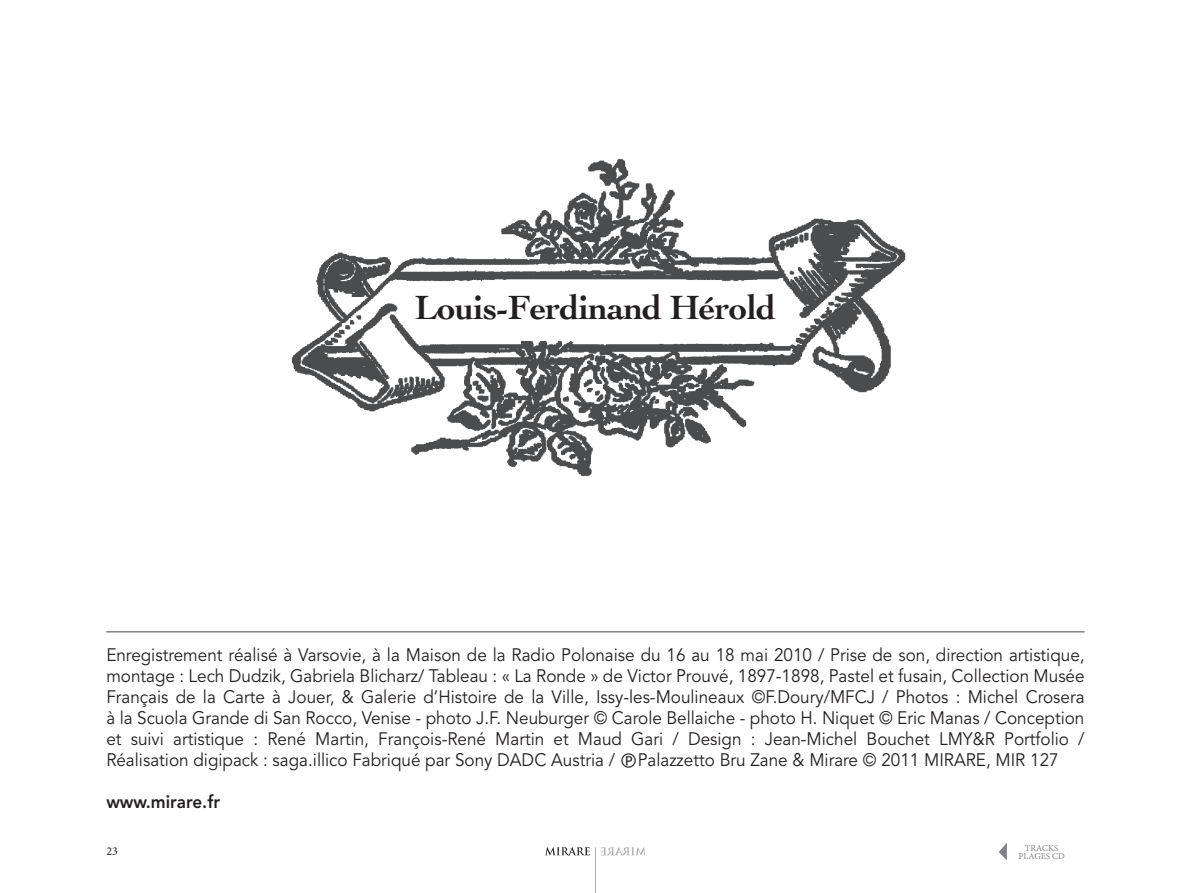
<style>
.page{position:relative;width:1191px;height:893px;background:#fff}
.page>*{position:absolute;margin:0;border:0;box-sizing:border-box;transform-origin:0 0}
.t1{font:700 35.25px "Cochin";letter-spacing:-.02em;color:#231f20}
.t2{font:18px/21px "Avenir";color:#231f20;text-align:justify;scale:.95 1}
.t3{font:800 18px "Avenir";color:#231f20;scale:.95 1}
.t4{font:12px "Minion Pro";color:#231f20}
.t5{font:9px/7.5px "Minion Pro";color:#808285;text-align:center}
</style>
<div class="page">
<svg style="left:999px;top:843px;width:8px;height:17px"></svg>
<svg style="left:545px;top:847px;width:45px;height:8px"></svg>
<svg style="left:601px;top:847px;width:45px;height:8px"></svg>
<hr style="left:595px;top:847px;width:1px;height:46px;background:#a8a9ad">
<hr style="left:106px;top:631px;width:978px;height:1px;background:#808285">
<img style="left:291px;top:159px;width:615px;height:317px">
<h1 class="t1" style="left:415px;top:286px;width:363px">Louis-Ferdinand Hérold</h1>
<p class="t2" style="left:106px;top:645px;width:1031px">Enregistrement réalisé à Varsovie, à la Maison de la Radio Polonaise du 16 au 18 mai 2010 / Prise de son, direction artistique, montage : Lech Dudzik, Gabriela Blicharz/ Tableau : « La Ronde » de Victor Prouvé, 1897-1898, Pastel et fusain, Collection Musée Français de la Carte à Jouer, &amp; Galerie d’Histoire de la Ville, Issy-les-Moulineaux ©F.Doury/MFCJ / Photos : Michel Crosera à la Scuola Grande di San Rocco, Venise - photo J.F. Neuburger © Carole Bellaiche - photo H. Niquet © Eric Manas / Conception et suivi artistique : René Martin, François-René Martin et Maud Gari / Design : Jean-Michel Bouchet LMY&amp;R Portfolio / Réalisation digipack : saga.illico Fabriqué par Sony DADC Austria / ➔Palazzetto Bru Zane &amp; Mirare © 2011 MIRARE, MIR 127</p>
<p class="t3" style="left:106px;top:791px;width:121px">www.mirare.fr</p>
<p class="t4" style="left:106px;top:843px;width:13px">23</p>
<p class="t5" style="left:1018px;top:844px;width:48px">TRACKS<br>PLAGES CD</p>
</div>
